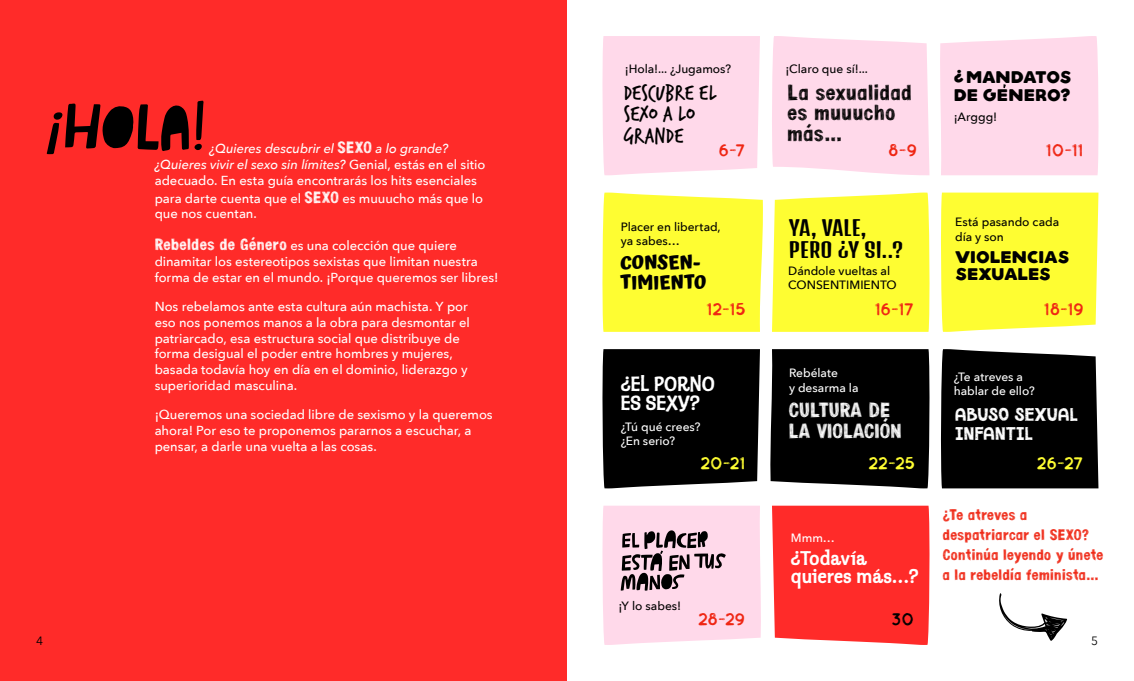
<style>
.page{position:relative;width:1134px;height:681px;background:#fff}
.page>*{position:absolute;margin:0;border:0;box-sizing:border-box;transform-origin:0 0}
.t1{font:23.2px/21.5px "Verveine";letter-spacing:-.005em;color:#000}
.t2{font:21.6px/19.5px "Klepto ITC Std";letter-spacing:.015em;color:#fff}
.t3{font:20.9px/18.4px "Klepto ITC Std";color:#fff}
.t4{font:20.3px/21.8px "Denk One";letter-spacing:.005em;color:#000}
.t5{font:19.9px/20.8px "Thornback";letter-spacing:.04em;color:#000}
.t6{font:700 19px/20.5px "Atma";letter-spacing:-.01em;color:#000}
.t7{font:18.8px/19.1px "Forfty Scribble";letter-spacing:.005em;color:#fff}
.t8{font:18.7px/20.8px "Thornback";letter-spacing:.01em;color:#fff}
.t9{font:17px "Buckwheat TC Sans Painted";letter-spacing:-.06em;color:#ef2613}
.t10{font:17px "Buckwheat TC Sans Painted";letter-spacing:-.065em;color:#fefd32}
.t11{font:17px "Buckwheat TC Sans Painted";color:#000}
.t12{font:16.9px/17.5px "Aquino Demo";letter-spacing:-.02em;color:#000}
.t13{font:14px/20px "Thornback";letter-spacing:.035em;color:#ef2613}
.t14{font:500 13px/15.6px "Avenir Next";letter-spacing:-.005em;color:#fff}
._5_INDICE_-_TEXTO_SE{font:500 12px/14.4px "Avenir Next";letter-spacing:-.005em;color:#000}
._5_INDICE_-_TEXTO_SE-2{font:500 12px/14.4px "Avenir Next";letter-spacing:-.005em;color:#fff}
.t15{font:12px "Avenir Next";color:#000}
.s1{font-style:italic}
.s2{font-family:"Thornback";font-weight:400;font-size:15px}
</style>
<div class="page">
<div style="left:0;top:0;width:567px;height:680px;background:#ff2b29"></div>
<div style="left:602px;top:36px;width:158px;height:139px;background:#ffd9ea"></div>
<div style="left:772px;top:36px;width:157px;height:139px;background:#ffd9ea"></div>
<div style="left:602px;top:192px;width:161px;height:140px;background:#fefd32"></div>
<div style="left:772px;top:192px;width:158px;height:140px;background:#fefd32"></div>
<div style="left:941px;top:192px;width:157px;height:140px;background:#fefd32"></div>
<div style="left:602px;top:349px;width:158px;height:139px;background:#000"></div>
<div style="left:770px;top:349px;width:160px;height:139px;background:#000"></div>
<div style="left:941px;top:349px;width:157px;height:139px;background:#000"></div>
<div style="left:772px;top:505px;width:158px;height:139px;background:#ff2b29"></div>
<svg style="left:602px;top:505px;width:159px;height:139px;background:#e6c5d4"></svg>
<svg style="left:999px;top:593px;width:68px;height:47px"></svg>
<svg style="left:46px;top:103px;width:143px;height:51px"></svg>
<svg style="left:195px;top:100px;width:9px;height:50px"></svg>
<div style="left:940px;top:36px;width:159px;height:139px;background:#ffd9ea"></div>
<p class="t14" style="left:155px;top:140px;width:332px;text-indent:55px"><span class="s1">¿Quieres descubrir el</span> <span class="s2">SEXO</span> <span class="s1">a lo grande? ¿Quieres vivir el sexo sin límites?</span> Genial, estás en el sitio adecuado. En esta guía encontrarás los hits esenciales</p>
<p class="t14" style="left:155px;top:190px;width:330px">para darte cuenta que el <span class="s2">SEXO</span> es muuucho más que lo que nos cuentan.</p>
<p class="t14" style="left:155px;top:237px;width:345px"><span class="s2">Rebeldes de Género</span> es una colección que quiere dinamitar los estereotipos sexistas que limitan nuestra forma de estar en el mundo. ¡Porque queremos ser libres!</p>
<p class="t14" style="left:155px;top:298px;width:317px">Nos rebelamos ante esta cultura aún machista. Y por eso nos ponemos manos a la obra para desmontar el patriarcado, esa estructura social que distribuye de forma desigual el poder entre hombres y mujeres, basada todavía hoy en día en el dominio, liderazgo y superioridad masculina.</p>
<p class="t14" style="left:155px;top:406px;width:340px">¡Queremos una sociedad libre de sexismo y la queremos ahora! Por eso te proponemos pararnos a escuchar, a pensar, a darle una vuelta a las cosas.</p>
<p class="_5_INDICE_-_TEXTO_SE" style="left:625px;top:61px;width:108px">¡Hola!... ¿Jugamos?</p>
<p class="_5_INDICE_-_TEXTO_SE" style="left:785px;top:61px;width:84px">¡Claro que sí!...</p>
<p class="t1" style="left:623px;top:81px;width:95px">DESCUBRE EL<br>SEXO A LO<br>GRANDE</p>
<p class="t5" style="left:787px;top:81px;width:125px">La sexualidad es muuucho más…</p>
<p class="t12" style="left:964px;top:86px;width:12px;rotate:-180deg">?</p>
<p class="t12" style="left:954px;top:67px;width:119px">¿ MANDATOS<br>DE GENERO?</p>
<p class="_5_INDICE_-_TEXTO_SE" style="left:954px;top:110px;width:45px">¡Arggg!</p>
<h3 class="t9" style="left:888px;top:139px;width:31px">8-9</h3>
<h3 class="t9" style="left:1045px;top:139px;width:40px">10-11</h3>
<h3 class="t9" style="left:718px;top:139px;width:29px">6-7</h3>
<p class="_5_INDICE_-_TEXTO_SE" style="left:955px;top:214px;width:106px">Está pasando cada día y son</p>
<h3 class="t4" style="left:789px;top:216px;width:116px">YA, VALE,<br>PERO ¿Y SI..?</h3>
<p class="_5_INDICE_-_TEXTO_SE" style="left:621px;top:219px;width:102px">Placer en libertad, ya sabes…</p>
<p class="t6" style="left:620px;top:252px;width:88px">CONSEN-<br>TIMIENTO</p>
<p class="t12" style="left:955px;top:247px;width:116px">VIOLENCIAS<br>SEXUALES</p>
<p class="_5_INDICE_-_TEXTO_SE" style="left:788px;top:263px;width:110px">Dándole vueltas al<br>CONSENTIMIENTO</p>
<h3 class="t9" style="left:706px;top:298px;width:41px">12-15</h3>
<h3 class="t9" style="left:874px;top:298px;width:42px">16-17</h3>
<h3 class="t9" style="left:1043px;top:298px;width:43px">18-19</h3>
<p class="t2" style="left:621px;top:374px;width:96px">¿EL PORNO<br>ES SEXY?</p>
<p class="_5_INDICE_-_TEXTO_SE-2" style="left:621px;top:419px;width:81px">¿Tú qué crees? ¿En serio?</p>
<p class="_5_INDICE_-_TEXTO_SE-2" style="left:789px;top:365px;width:71px">Rebélate<br>y desarma la</p>
<p class="_5_INDICE_-_TEXTO_SE-2" style="left:954px;top:369px;width:82px">¿Te atreves a hablar de ello?</p>
<p class="t8" style="left:789px;top:399px;width:114px">CULTURA DE<br>LA VIOLACIÓN</p>
<p class="t7" style="left:954px;top:407px;width:124px">ABUSO SEXUAL<br>INFANTIL</p>
<h3 class="t10" style="left:700px;top:452px;width:48px">20-21</h3>
<h3 class="t10" style="left:868px;top:452px;width:49px">22-25</h3>
<h3 class="t10" style="left:1036px;top:452px;width:49px">26-27</h3>
<p class="_5_INDICE_-_TEXTO_SE-2" style="left:791px;top:530px;width:45px">Mmm…</p>
<h3 class="t3" style="left:791px;top:549px;width:129px">¿Todavía quieres más…?</h3>
<p class="t13" style="left:943px;top:504px;width:162px">¿Te atreves a despatriarcar el SEXO?<br>Continúa leyendo y únete a la rebeldía feminista…</p>
<p class="_5_INDICE_-_TEXTO_SE" style="left:619px;top:598px;width:64px">¡Y lo sabes!</p>
<h3 class="t9" style="left:697px;top:608px;width:50px">28-29</h3>
<h3 class="t11" style="left:891px;top:608px;width:25px">30</h3>
<p class="t15" style="left:36px;top:630px;width:8px">4</p>
<p class="t15" style="left:1091px;top:630px;width:8px">5</p>
</div>
